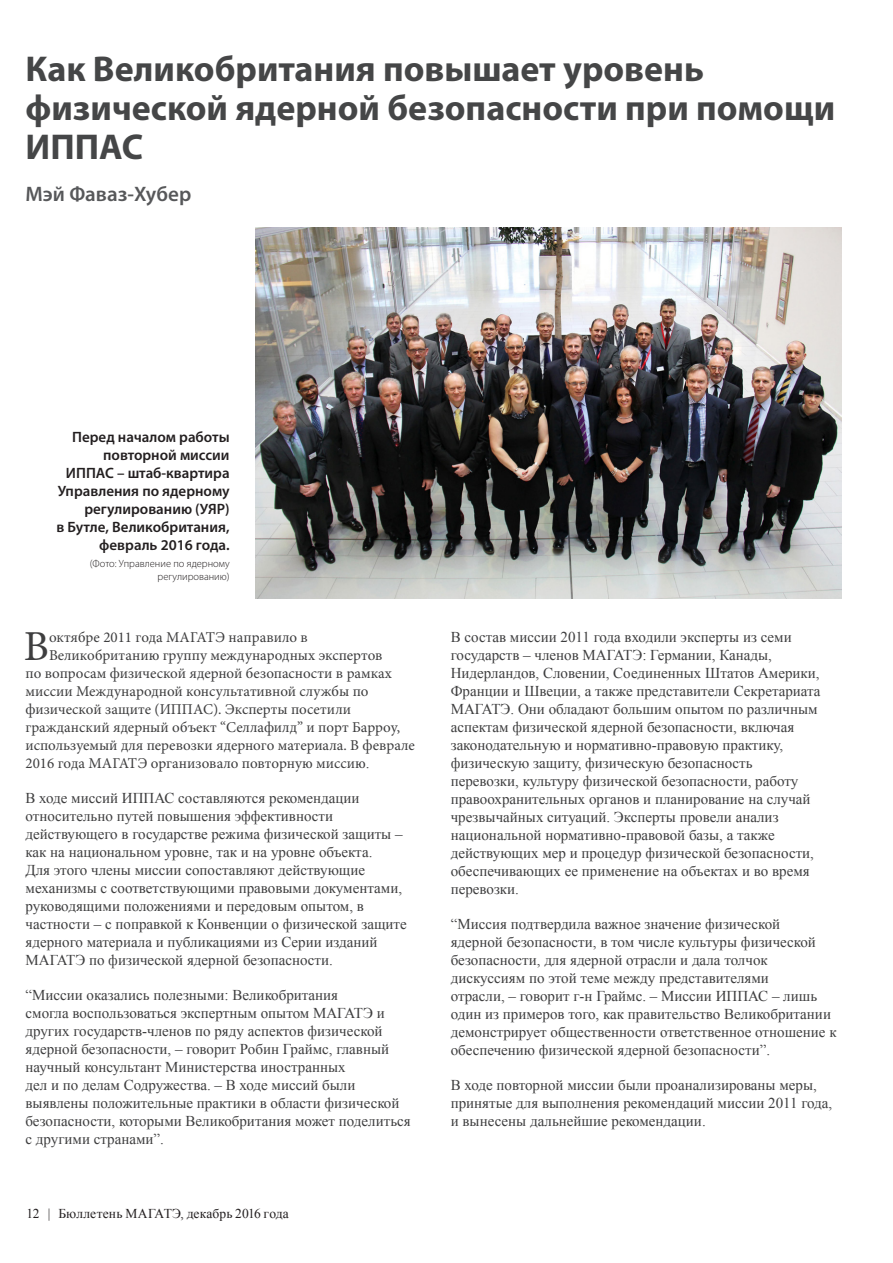
<style>
.page{position:relative;width:893px;height:1263px;background:#fff}
.page>*{position:absolute;margin:0;border:0;box-sizing:border-box;transform-origin:0 0}
.t1{font:42.75px "Minion Pro";color:#3e3e3f}
.t2{font:700 36px/39px "Myriad Pro";color:#454647}
.t3{font:600 21px "Myriad Pro";color:#57585a}
.t4{font:15px/18px "Times New Roman";color:#3e3e3f}
.t5{font:15px "Minion Pro";color:#3e3e3f}
.t6{font:600 15px/18px "Myriad Pro";color:#231f20;text-align:right}
.t7{font:13.5px "Times New Roman";letter-spacing:.005em;color:#231f20}
.t8{font:300 10.5px/12.6px "Myriad Pro";color:#231f20;text-align:right}
.s1{font-family:"Times New Roman"}
</style>
<div class="page">
<img style="left:255px;top:227px;width:587px;height:372px">
<h2 class="t2" style="left:26px;top:48px;width:811px">Как Великобритания повышает уровень физической ядерной безопасности при помощи<br>ИППАС</h2>
<h3 class="t3" style="left:26px;top:181px;width:167px">Мэй Фаваз-Хубер</h3>
<p class="t6" style="left:56px;top:428px;width:175px">Перед началом работы повторной миссии<br>ИППАС – штаб-квартира<br>Управления по ядерному регулированию (УЯР)<br>в Бутле, Великобритания, февраль 2016 года.</p>
<p class="t8" style="left:90px;top:557px;width:141px">(Фото: Управление по ядерному регулированию)</p>
<h1 class="t1" style="left:24px;top:618px;width:27px">В</h1>
<p class="t5" style="left:49px;top:627px;width:260px">октябре 2011 года МАГАТЭ направило в</p>
<p class="t5" style="left:49px;top:645px;width:335px">Великобританию группу международных экспертов</p>
<p class="t5" style="left:26px;top:663px;width:368px">по вопросам физической ядерной безопасности в рамках</p>
<p class="t5" style="left:26px;top:681px;width:345px">миссии Международной консультативной службы по</p>
<p class="t5" style="left:26px;top:699px;width:327px">физической защите (ИППАС). Эксперты посетили</p>
<p class="t5" style="left:26px;top:717px;width:376px">гражданский ядерный объект “Селлафилд” и порт Барроу,</p>
<p class="t5" style="left:26px;top:735px;width:391px">используемый для перевозки ядерного материала. В феврале</p>
<p class="t5" style="left:26px;top:753px;width:346px">2016 года МАГАТЭ организовало повторную миссию<span class="s1">.</span></p>
<p class="t4" style="left:26px;top:789px;width:383px">В ходе миссий ИППАС составляются рекомендации относительно путей повышения эффективности действующего в государстве режима физической защиты – как на национальном уровне, так и на уровне объекта.<br>Для этого члены миссии сопоставляют действующие механизмы с соответствующими правовыми документами, руководящими положениями и передовым опытом, в частности – с поправкой к Конвенции о физической защите ядерного материала и публикациями из Серии изданий МАГАТЭ по физической ядерной безопасности.</p>
<p class="t4" style="left:26px;top:986px;width:387px">“Миссии оказались полезными: Великобритания<br>смогла воспользоваться экспертным опытом МАГАТЭ и других государств-членов по ряду аспектов физической ядерной безопасности, – говорит Робин Граймс, главный научный консультант Министерства иностранных<br>дел и по делам Содружества. – В ходе миссий были выявлены положительные практики в области физической безопасности, которыми Великобритания может поделиться с другими странами”.</p>
<p class="t7" style="left:26px;top:1205px;width:264px">12 | Бюллетень МАГАТЭ, декабрь 2016 года</p>
<p class="t4" style="left:451px;top:628px;width:371px">В состав миссии 2011 года входили эксперты из семи государств – членов МАГАТЭ: Германии, Канады, Нидерландов, Словении, Соединенных Штатов Америки, Франции и Швеции, а также представители Секретариата МАГАТЭ. Они обладают большим опытом по различным аспектам физической ядерной безопасности, включая законодательную и нормативно-правовую практику, физическую защиту, физическую безопасность перевозки, культуру физической безопасности, работу правоохранительных органов и планирование на случай чрезвычайных ситуаций. Эксперты провели анализ национальной нормативно-правовой базы, а также действующих мер и процедур физической безопасности, обеспечивающих ее применение на объектах и во время перевозки.</p>
<p class="t4" style="left:451px;top:915px;width:387px">“Миссия подтвердила важное значение физической<br>ядерной безопасности, в том числе культуры физической безопасности, для ядерной отрасли и дала толчок дискуссиям по этой теме между представителями<br>отрасли, – говорит г-н Граймс. – Миссии ИППАС – лишь один из примеров того, как правительство Великобритании демонстрирует общественности ответственное отношение к обеспечению физической ядерной безопасности”.</p>
<p class="t4" style="left:451px;top:1076px;width:383px">В ходе повторной миссии были проанализированы меры, принятые для выполнения рекомендаций миссии 2011 года, и вынесены дальнейшие рекомендации.</p>
</div>
